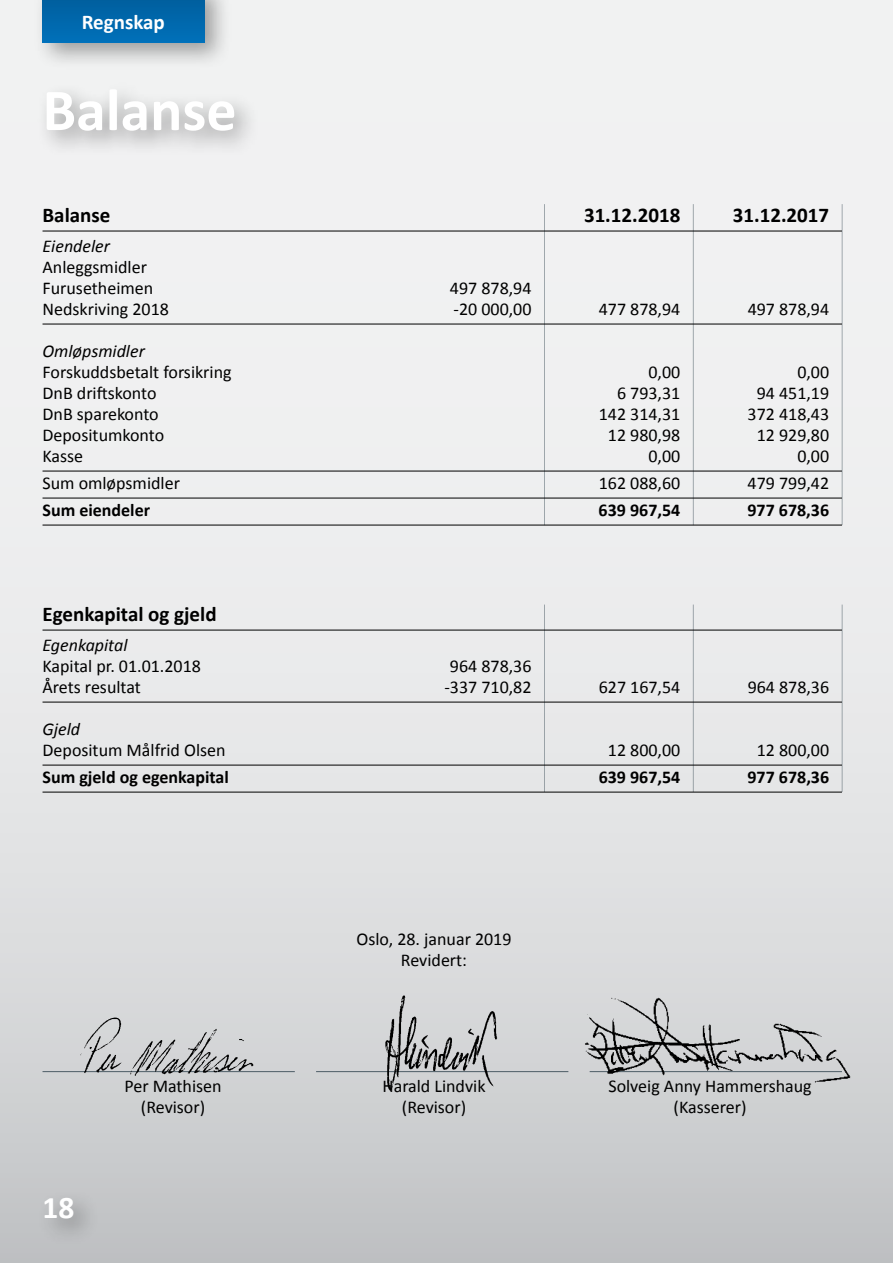
<style>
.page{position:relative;width:893px;height:1263px;background:#fff}
.page>*{position:absolute;margin:0;border:0;box-sizing:border-box;transform-origin:0 0}
.t1{font:700 60px "Calibri";color:#fff}
.t2{font:700 31.5px "Calibri";color:#fff}
.t3{font:700 21px "Calibri";color:#000}
.t4{font:700 21px "Calibri";color:#fff}
.t5{font:18px/21px "Calibri";color:#000}
.t6{font:700 18px "Calibri";color:#000}
.t7{font:italic 18px "Calibri";color:#000}
</style>
<div class="page">
<div style="left:0;top:0;width:893px;height:1263px;background:linear-gradient(to bottom,#fafbfb,#cdced0)"></div>
<hr style="left:842px;top:204px;width:1px;height:321px;background:#4c5c65">
<hr style="left:693px;top:204px;width:1px;height:321px;background:#4c5c65">
<hr style="left:544px;top:204px;width:1px;height:321px;background:#4c5c65">
<hr style="left:842px;top:604px;width:1px;height:188px;background:#4c5c65">
<hr style="left:693px;top:604px;width:1px;height:188px;background:#4c5c65">
<hr style="left:544px;top:604px;width:1px;height:188px;background:#4c5c65">
<div style="left:37px;top:1189px;width:63px;height:56px;background:#000;opacity:.35"></div>
<div style="left:33px;top:0;width:199px;height:71px;background:#000;opacity:.35"></div>
<div style="left:43px;top:0;width:161px;height:43px;background:#0068ac"></div>
<div style="left:37px;top:81px;width:224px;height:77px;background:#000;opacity:.35"></div>
<hr style="left:43px;top:1071px;width:252px;height:1px;background:#4c5c65">
<hr style="left:316px;top:1071px;width:252px;height:1px;background:#4c5c65">
<img style="left:378px;top:990px;width:128px;height:105px">
<img style="left:578px;top:984px;width:276px;height:123px">
<img style="left:76px;top:1006px;width:185px;height:111px">
<hr style="left:43px;top:231px;width:799px;height:1px;background:#000">
<hr style="left:43px;top:324px;width:799px;height:1px;background:#000">
<hr style="left:43px;top:471px;width:799px;height:1px;background:#000">
<hr style="left:43px;top:498px;width:799px;height:1px;background:#000">
<hr style="left:43px;top:525px;width:799px;height:1px;background:#000">
<hr style="left:43px;top:630px;width:799px;height:1px;background:#000">
<hr style="left:43px;top:702px;width:799px;height:1px;background:#000">
<hr style="left:43px;top:765px;width:799px;height:1px;background:#000">
<hr style="left:43px;top:792px;width:799px;height:1px;background:#000">
<p class="t4" style="left:82px;top:8px;width:85px">Regnskap</p>
<p class="t4" style="left:66px;top:8px;width:116px">Sammendrag</p>
<h1 class="t1" style="left:43px;top:72px;width:196px">Balanse</h1>
<p class="t3" style="left:43px;top:202px;width:69px">Balanse</p>
<p class="t3" style="left:584px;top:202px;width:98px">31.12.2018</p>
<p class="t3" style="left:733px;top:202px;width:98px">31.12.2017</p>
<p class="t7" style="left:43px;top:234px;width:69px">Eiendeler</p>
<p class="t5" style="left:43px;top:257px;width:112px">Anleggsmidler<br>Furusetheimen</p>
<p class="t5" style="left:450px;top:278px;width:83px">497 878,94</p>
<p class="t5" style="left:43px;top:299px;width:128px">Nedskriving 2018</p>
<p class="t5" style="left:454px;top:299px;width:79px">-20 000,00</p>
<p class="t5" style="left:599px;top:299px;width:83px">477 878,94</p>
<p class="t5" style="left:748px;top:299px;width:83px">497 878,94</p>
<p class="t7" style="left:43px;top:339px;width:104px">Omløpsmidler</p>
<p class="t5" style="left:43px;top:362px;width:191px">Forskuddsbetalt forsikring</p>
<p class="t5" style="left:648px;top:362px;width:33px">0,00</p>
<p class="t5" style="left:797px;top:362px;width:33px">0,00</p>
<p class="t5" style="left:43px;top:383px;width:116px">DnB driftskonto</p>
<p class="t5" style="left:617px;top:383px;width:65px">6 793,31</p>
<p class="t5" style="left:757px;top:383px;width:74px">94 451,19</p>
<p class="t5" style="left:43px;top:404px;width:118px">DnB sparekonto</p>
<p class="t5" style="left:599px;top:404px;width:83px">142 314,31</p>
<p class="t5" style="left:748px;top:404px;width:83px">372 418,43</p>
<p class="t5" style="left:43px;top:425px;width:123px">Depositumkonto</p>
<p class="t5" style="left:608px;top:425px;width:74px">12 980,98</p>
<p class="t5" style="left:757px;top:425px;width:74px">12 929,80</p>
<p class="t5" style="left:43px;top:446px;width:42px">Kasse</p>
<p class="t5" style="left:648px;top:446px;width:33px">0,00</p>
<p class="t5" style="left:797px;top:446px;width:33px">0,00</p>
<p class="t5" style="left:43px;top:473px;width:139px">Sum omløpsmidler</p>
<p class="t5" style="left:599px;top:473px;width:83px">162 088,60</p>
<p class="t5" style="left:748px;top:473px;width:83px">479 799,42</p>
<p class="t6" style="left:42px;top:499px;width:109px">Sum eiendeler</p>
<p class="t6" style="left:599px;top:499px;width:83px">639 967,54</p>
<p class="t6" style="left:747px;top:499px;width:83px">977 678,36</p>
<p class="t3" style="left:43px;top:601px;width:176px">Egenkapital og gjeld</p>
<p class="t7" style="left:43px;top:633px;width:86px">Egenkapital</p>
<p class="t5" style="left:43px;top:656px;width:160px">Kapital pr. 01.01.2018</p>
<p class="t5" style="left:450px;top:656px;width:83px">964 878,36</p>
<p class="t5" style="left:43px;top:677px;width:100px">Årets resultat</p>
<p class="t5" style="left:444px;top:677px;width:89px">-337 710,82</p>
<p class="t5" style="left:599px;top:677px;width:83px">627 167,54</p>
<p class="t5" style="left:748px;top:677px;width:83px">964 878,36</p>
<p class="t7" style="left:43px;top:717px;width:39px">Gjeld</p>
<p class="t5" style="left:43px;top:740px;width:185px">Depositum Målfrid Olsen</p>
<p class="t5" style="left:608px;top:740px;width:74px">12 800,00</p>
<p class="t5" style="left:757px;top:740px;width:74px">12 800,00</p>
<p class="t6" style="left:43px;top:766px;width:188px">Sum gjeld og egenkapital</p>
<p class="t6" style="left:599px;top:766px;width:83px">639 967,54</p>
<p class="t6" style="left:747px;top:766px;width:83px">977 678,36</p>
<p class="t5" style="left:357px;top:929px;width:156px;text-align:center">Oslo, 28. januar 2019<br>Revidert:</p>
<h2 class="t2" style="left:43px;top:1187px;width:17px">2</h2>
<h2 class="t2" style="left:43px;top:1187px;width:33px">18</h2>
<p class="t5" style="left:124px;top:1076px;width:99px">Per Mathisen</p>
<p class="t5" style="left:382px;top:1076px;width:105px">Harald Lindvik</p>
<p class="t5" style="left:608px;top:1076px;width:205px">Solveig Anny Hammershaug</p>
<p class="t5" style="left:141px;top:1097px;width:66px">(Revisor)</p>
<p class="t5" style="left:402px;top:1097px;width:66px">(Revisor)</p>
<p class="t5" style="left:674px;top:1097px;width:74px">(Kasserer)</p>
</div>
